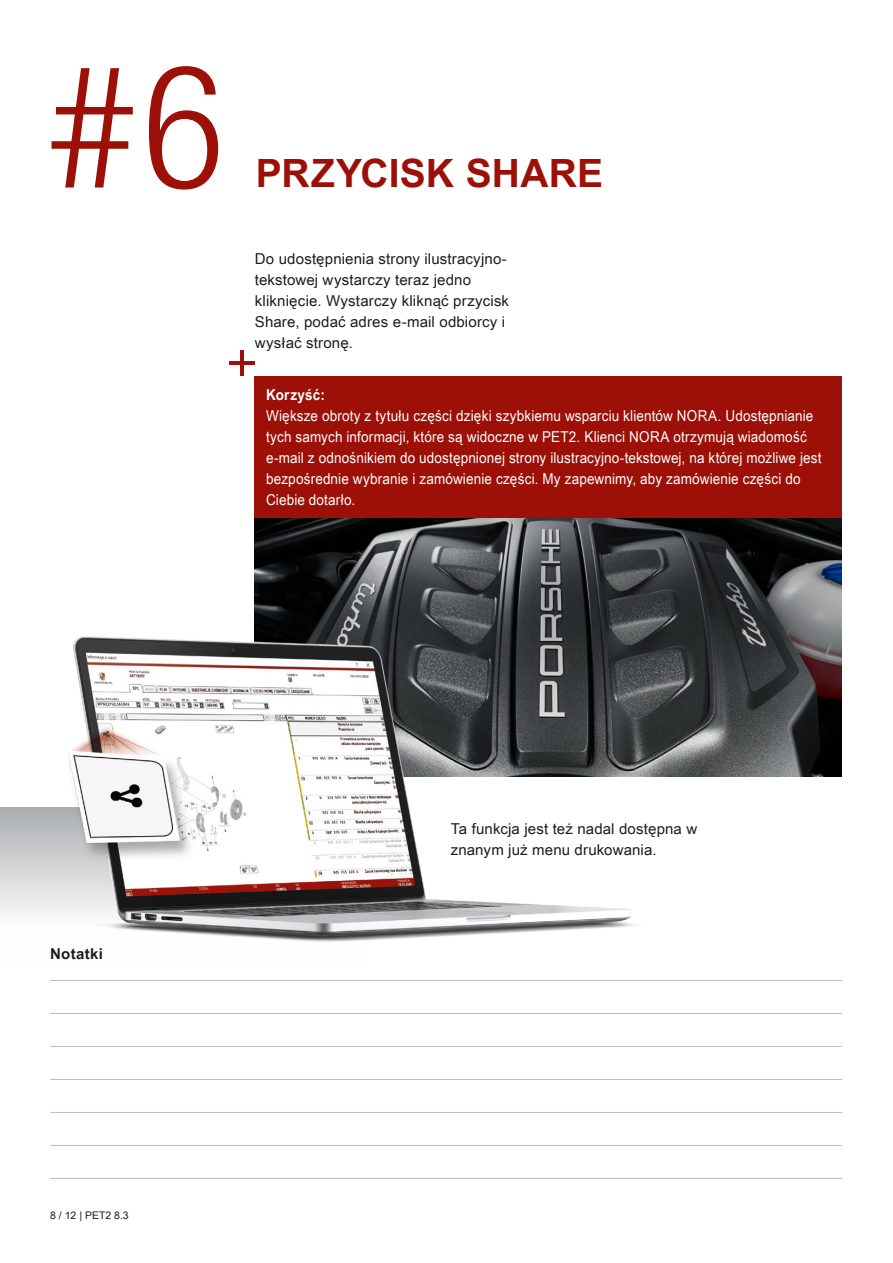
<style>
.page{position:relative;width:893px;height:1263px;background:#fff}
.page>*{position:absolute;margin:0;border:0;box-sizing:border-box;transform-origin:0 0}
.t1{font:300 condensed 171.45px "Helvetica Neue";color:#9c1007}
.t2{font:700 39px "Arial Unicode MS";letter-spacing:.01em;color:#9c1007}
.t3{font:15px/21px "Arial Unicode MS";letter-spacing:.01em;color:#fff;scale:.9 1}
.t4{font:15px/21px "Arial Unicode MS";letter-spacing:.01em;color:#1d1d1b}
.t5{font:700 15px "Arial Unicode MS";letter-spacing:.015em;color:#fff;scale:.9 1}
.t6{font:700 15px "Arial Unicode MS";letter-spacing:.02em;color:#1d1d1b}
.t7{font:10.5px "Arial Unicode MS";color:#1d1d1b}
</style>
<div class="page">
<div style="left:0;top:807px;width:415px;height:160px;background:linear-gradient(to bottom,#aeb1b3,#fff)"></div>
<img style="left:255px;top:518px;width:587px;height:259px">
<div style="left:255px;top:376px;width:587px;height:142px;background:#9c1007"></div>
<hr style="left:240px;top:351px;width:4px;height:25px;background:#9c1007">
<hr style="left:229px;top:362px;width:26px;height:3px;background:#9c1007">
<img style="left:45px;top:597px;width:624px;height:370px">
<hr style="left:50px;top:980px;width:792px;height:1px;background:#b8bcbf">
<hr style="left:50px;top:1013px;width:792px;height:1px;background:#b8bcbf">
<hr style="left:50px;top:1046px;width:792px;height:1px;background:#b8bcbf">
<hr style="left:50px;top:1079px;width:792px;height:1px;background:#b8bcbf">
<hr style="left:50px;top:1112px;width:792px;height:1px;background:#b8bcbf">
<hr style="left:50px;top:1145px;width:792px;height:1px;background:#b8bcbf">
<hr style="left:50px;top:1178px;width:792px;height:1px;background:#b8bcbf">
<h1 class="t1" style="left:51px;top:29px;width:175px">#6</h1>
<h2 class="t2" style="left:256px;top:145px;width:349px">PRZYCISK SHARE</h2>
<p class="t4" style="left:255px;top:248px;width:256px">Do udostępnienia strony ilustracyjno&shy;tekstowej wystarczy teraz jedno kliknięcie. Wystarczy kliknąć przycisk Share, podać adres e-mail odbiorcy i wysłać stronę.</p>
<p class="t5" style="left:266px;top:383px;width:67px">Korzyść:</p>
<p class="t3" style="left:266px;top:404px;width:619px">Większe obroty z tytułu części dzięki szybkiemu wsparciu klientów NORA. Udostępnianie tych samych informacji, które są widoczne w PET2. Klienci NORA otrzymują wiadomość e-mail z odnośnikiem do udostępnionej strony ilustracyjno-tekstowej, na której możliwe jest bezpośrednie wybranie i zamówienie części. My zapewnimy, aby zamówienie części do Ciebie dotarło.</p>
<p class="t6" style="left:50px;top:943px;width:54px">Notatki</p>
<p class="t7" style="left:50px;top:1208px;width:80px">8 / 12 | PET2 8.3</p>
<p class="t4" style="left:451px;top:817px;width:248px">Ta funkcja jest też nadal dostępna w znanym już menu drukowania.</p>
</div>
